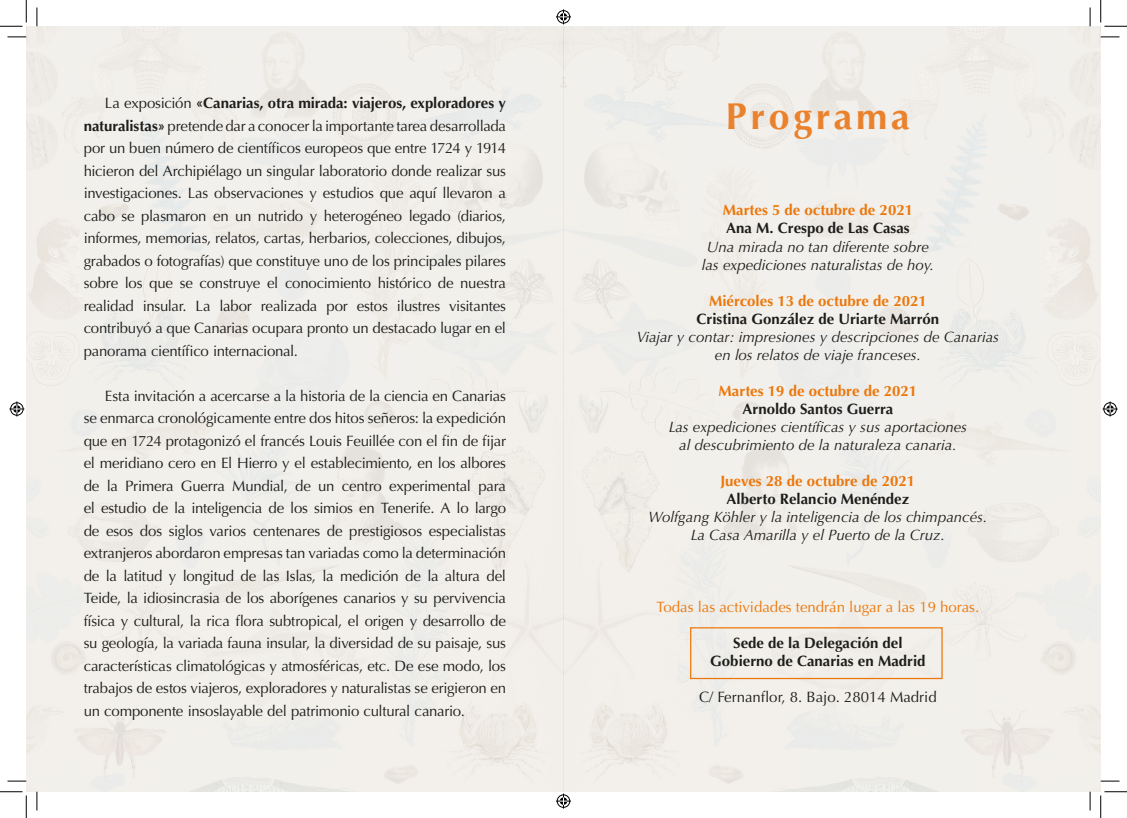
<style>
.page{position:relative;width:1127px;height:818px;background:#fff}
.page>*{position:absolute;margin:0;border:0;box-sizing:border-box;transform-origin:0 0}
.t1{font:700 37.5px "Optima";letter-spacing:.1em;color:#ea822d}
.t2{font:15px/22.5px "Optima";letter-spacing:-.015em;color:#1d1d1b;text-align:justify}
.t3{font:italic 15px/18px "Optima";color:#1d1d1b;text-align:center}
.t4{font:700 15px/18px "Optima";color:#1d1d1b;text-align:center}
.t5{font:700 15px "Optima";color:#ec770b}
.t6{font:15px "Optima";color:#ec770b}
.s1{font-weight:700}
</style>
<div class="page">
<img style="left:26px;top:26px;width:1074px;height:766px">
<div style="left:690px;top:627px;width:252px;height:52px;border:1px solid #ec770b"></div>
<svg style="left:8px;top:36px;width:18px;height:2px"></svg>
<svg style="left:1100px;top:36px;width:19px;height:2px"></svg>
<svg style="left:8px;top:780px;width:18px;height:2px"></svg>
<svg style="left:1100px;top:780px;width:19px;height:2px"></svg>
<svg style="left:36px;top:7px;width:2px;height:19px"></svg>
<svg style="left:36px;top:792px;width:2px;height:18px"></svg>
<svg style="left:1089px;top:7px;width:1px;height:19px"></svg>
<svg style="left:1089px;top:792px;width:1px;height:18px"></svg>
<svg style="left:0;top:0;width:27px;height:27px"></svg>
<svg style="left:0;top:791px;width:27px;height:27px"></svg>
<svg style="left:1100px;top:0;width:26px;height:27px"></svg>
<svg style="left:1100px;top:791px;width:26px;height:27px"></svg>
<svg style="left:556px;top:9px;width:15px;height:15px"></svg>
<svg style="left:556px;top:793px;width:15px;height:15px"></svg>
<svg style="left:9px;top:401px;width:15px;height:15px"></svg>
<svg style="left:1102px;top:401px;width:15px;height:15px"></svg>
<p class="t2" style="left:84px;top:92px;width:424px;text-indent:21px">La exposición <span class="s1">«Canarias, otra mirada: viajeros, exploradores y naturalistas»</span> pretende dar a conocer la importante tarea desarrollada por un buen número de científicos europeos que entre 1724 y 1914 hicieron del Archipiélago un singular laboratorio donde realizar sus investigaciones. Las observaciones y estudios que aquí llevaron a cabo se plasmaron en un nutrido y heterogéneo legado (diarios, informes, memorias, relatos, cartas, herbarios, colecciones, dibujos, grabados o fotografías) que constituye uno de los principales pilares sobre los que se construye el conocimiento histórico de nuestra realidad insular. La labor realizada por estos ilustres visitantes contribuyó a que Canarias ocupara pronto un destacado lugar en el panorama científico internacional.</p>
<p class="t2" style="left:84px;top:385px;width:424px;text-indent:21px">Esta invitación a acercarse a la historia de la ciencia en Canarias se enmarca cronológicamente entre dos hitos señeros: la expedición que en 1724 protagonizó el francés Louis Feuillée con el fin de fijar el meridiano cero en El Hierro y el establecimiento, en los albores de la Primera Guerra Mundial, de un centro experimental para el estudio de la inteligencia de los simios en Tenerife. A lo largo de esos dos siglos varios centenares de prestigiosos especialistas extranjeros abordaron empresas tan variadas como la determinación de la latitud y longitud de las Islas, la medición de la altura del Teide, la idiosincrasia de los aborígenes canarios y su pervivencia física y cultural, la rica flora subtropical, el origen y desarrollo de su geología, la variada fauna insular, la diversidad de su paisaje, sus características climatológicas y atmosféricas, etc. De ese modo, los trabajos de estos viajeros, exploradores y naturalistas se erigieron en un componente insoslayable del patrimonio cultural canario.</p>
<h1 class="t1" style="left:725px;top:94px;width:186px">Programa</h1>
<p class="t5" style="left:722px;top:202px;width:192px">Martes 5 de octubre de 2021</p>
<p class="t4" style="left:726px;top:220px;width:185px">Ana M. Crespo de Las Casas</p>
<p class="t3" style="left:701px;top:238px;width:233px">Una mirada no tan diferente sobre las expediciones naturalistas de hoy.</p>
<p class="t5" style="left:709px;top:292px;width:219px">Miércoles 13 de octubre de 2021</p>
<p class="t4" style="left:696px;top:310px;width:244px">Cristina González de Uriarte Marrón</p>
<p class="t3" style="left:636px;top:328px;width:364px">Viajar y contar: impresiones y descripciones de Canarias en los relatos de viaje franceses.</p>
<p class="t5" style="left:718px;top:382px;width:200px">Martes 19 de octubre de 2021</p>
<p class="t4" style="left:742px;top:400px;width:152px">Arnoldo Santos Guerra</p>
<p class="t3" style="left:668px;top:418px;width:300px">Las expediciones científicas y sus aportaciones al descubrimiento de la naturaleza canaria.</p>
<p class="t5" style="left:720px;top:472px;width:196px">Jueves 28 de octubre de 2021</p>
<p class="t4" style="left:726px;top:490px;width:184px">Alberto Relancio Menéndez</p>
<p class="t3" style="left:648px;top:508px;width:340px">Wolfgang Köhler y la inteligencia de los chimpancés.<br>La Casa Amarilla y el Puerto de la Cruz.</p>
<p class="t6" style="left:656px;top:598px;width:324px">Todas las actividades tendrán lugar a las 19 horas.</p>
<p class="t4" style="left:710px;top:634px;width:217px">Sede de la Delegación del<br>Gobierno de Canarias en Madrid</p>
<p class="t2" style="left:699px;top:685px;width:239px">C/ Fernanflor, 8. Bajo. 28014 Madrid</p>
</div>
